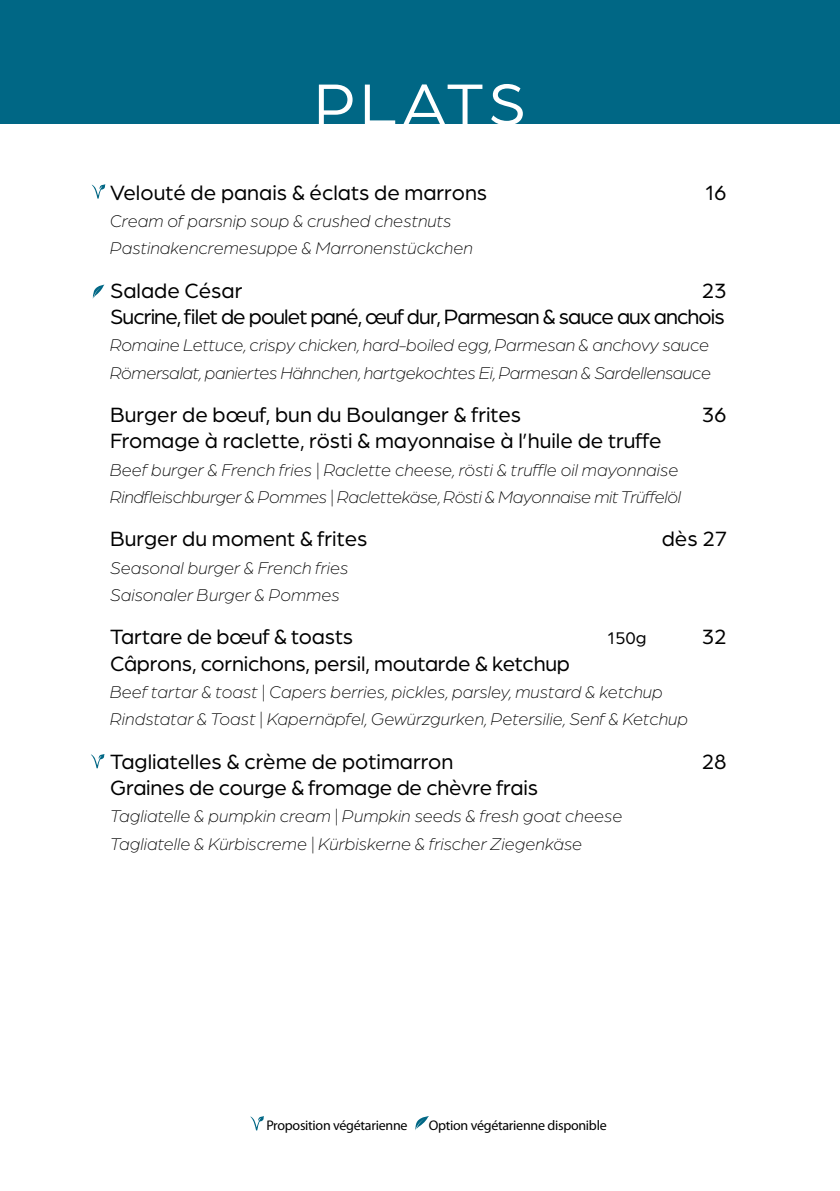
<style>
.page{position:relative;width:840px;height:1191px;background:#fff}
.page>*{position:absolute;margin:0;border:0;box-sizing:border-box;transform-origin:0 0}
.t1{font:62px "Arboria";letter-spacing:.075em;color:#fff}
.t2{font:22px "Arboria";letter-spacing:-.005em;color:#000}
.t3{font:22px/26.4px "Arboria";letter-spacing:-.04em;color:#000;text-align:right}
.t4{font:italic 300 18px/27.2px "Arboria";color:#000}
.t5{font:italic 300 18px/27.2px "Arboria";letter-spacing:-.02em;color:#000}
.t6{font:18px "Arboria";color:#000}
.t7{font:14px "Myriad Pro";letter-spacing:-.02em;color:#000}
</style>
<div class="page">
<div style="left:0;top:0;width:839px;height:123px;background:#006785"></div>
<svg style="left:250px;top:1116px;width:14px;height:14px"></svg>
<svg style="left:415px;top:1116px;width:14px;height:14px"></svg>
<svg style="left:91px;top:754px;width:14px;height:14px"></svg>
<svg style="left:93px;top:285px;width:11px;height:13px"></svg>
<svg style="left:92px;top:184px;width:13px;height:15px"></svg>
<h1 class="t1" style="left:314px;top:64px;width:213px">PLATS</h1>
<p class="t2" style="left:110px;top:178px;width:378px">Velouté de panais &amp; éclats de marrons</p>
<p class="t2" style="left:704px;top:178px;width:24px">16</p>
<p class="t4" style="left:110px;top:207px;width:364px">Cream of parsnip soup &amp; crushed chestnuts<br>Pastinakencremesuppe &amp; Marronenstückchen</p>
<p class="t2" style="left:110px;top:276px;width:134px">Salade César</p>
<p class="t3" style="left:110px;top:276px;width:617px">23<br>Sucrine, filet de poulet pané, œuf dur, Parmesan &amp; sauce aux anchois</p>
<p class="t5" style="left:110px;top:331px;width:602px">Romaine Lettuce, crispy chicken, hard-boiled egg, Parmesan &amp; anchovy sauce<br>Römersalat, paniertes Hähnchen, hartgekochtes Ei, Parmesan &amp; Sardellensauce</p>
<p class="t2" style="left:110px;top:400px;width:412px">Burger de bœuf, bun du Boulanger &amp; frites</p>
<p class="t2" style="left:701px;top:400px;width:26px">36</p>
<p class="t2" style="left:110px;top:427px;width:552px">Fromage à raclette, rösti &amp; mayonnaise à l’huile de truffe</p>
<p class="t5" style="left:110px;top:455px;width:572px">Beef burger &amp; French fries | Raclette cheese, rösti &amp; truffle oil mayonnaise<br>Rindfleischburger &amp; Pommes | Raclettekäse, Rösti &amp; Mayonnaise mit Trüffelöl</p>
<p class="t2" style="left:110px;top:525px;width:259px">Burger du moment &amp; frites</p>
<p class="t2" style="left:661px;top:525px;width:66px">dès 27</p>
<p class="t4" style="left:110px;top:553px;width:240px">Seasonal burger &amp; French fries<br>Saisonaler Burger &amp; Pommes</p>
<p class="t2" style="left:110px;top:622px;width:244px">Tartare de bœuf &amp; toasts</p>
<p class="t6" style="left:607px;top:626px;width:41px">150g</p>
<p class="t2" style="left:701px;top:622px;width:26px">32</p>
<p class="t2" style="left:110px;top:649px;width:461px">Câprons, cornichons, persil, moutarde &amp; ketchup</p>
<p class="t4" style="left:110px;top:678px;width:579px">Beef tartar &amp; toast | Capers berries, pickles, parsley, mustard &amp; ketchup<br>Rindstatar &amp; Toast | Kapernäpfel, Gewürzgurken, Petersilie, Senf &amp; Ketchup</p>
<p class="t2" style="left:110px;top:747px;width:344px">Tagliatelles &amp; crème de potimarron</p>
<p class="t2" style="left:701px;top:747px;width:26px">28</p>
<p class="t2" style="left:110px;top:773px;width:429px">Graines de courge &amp; fromage de chèvre frais</p>
<p class="t4" style="left:110px;top:802px;width:513px">Tagliatelle &amp; pumpkin cream | Pumpkin seeds &amp; fresh goat cheese<br>Tagliatelle &amp; Kürbiscreme | Kürbiskerne &amp; frischer Ziegenkäse</p>
<p class="t7" style="left:266px;top:1117px;width:143px">Proposition végétarienne</p>
<p class="t7" style="left:428px;top:1117px;width:179px">Option végétarienne disponible</p>
</div>
